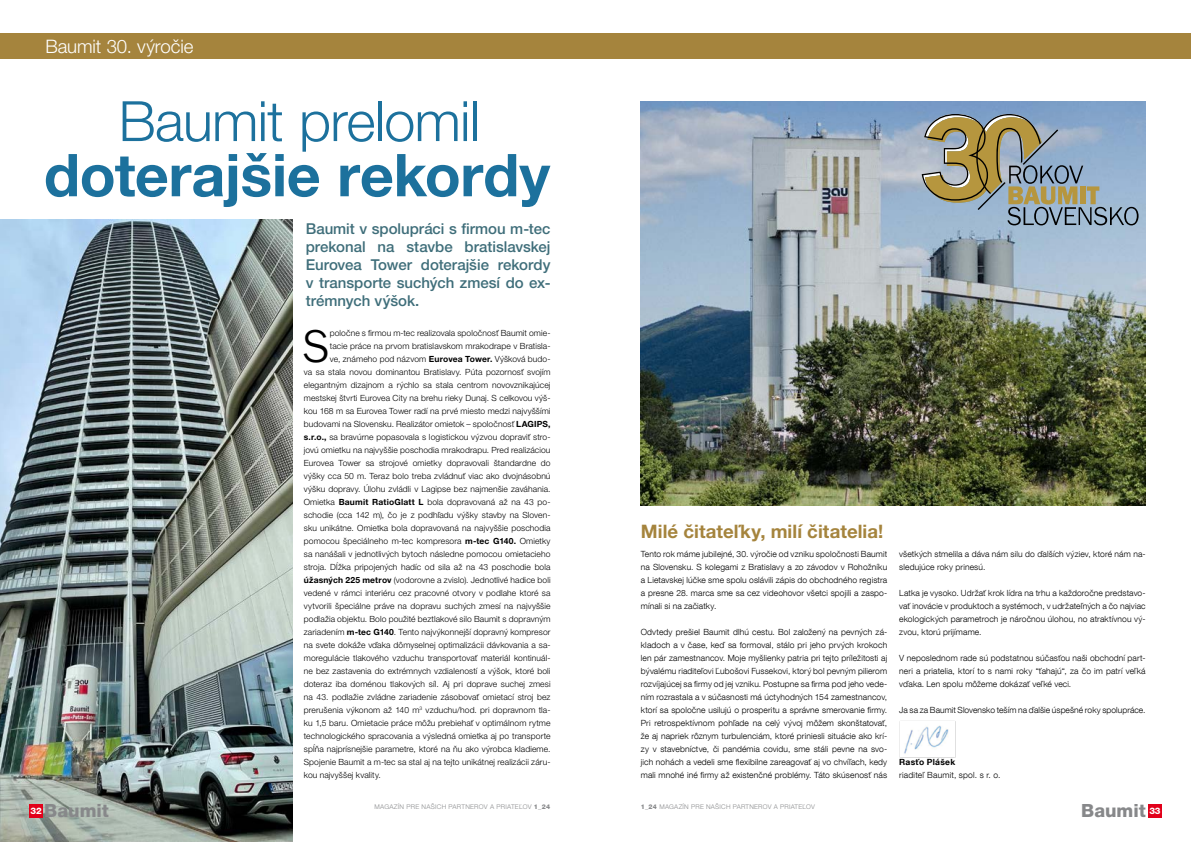
<style>
.page{position:relative;width:1191px;height:842px;background:#fff}
.page>*{position:absolute;margin:0;border:0;box-sizing:border-box;transform-origin:0 0}
.t1{font:700 59.1px "Helvetica Neue LTW1 G";letter-spacing:-.01em;color:#1c719d}
.t2{font:300 55.7px "Helvetica Neue LTW1 G";letter-spacing:-.015em;color:#1c719d}
.t3{font:300 47.5px "BM Franklin Gothic URW";color:#000}
.t4{font:700 18.6px "Helvetica Neue LTW1 G";letter-spacing:.005em;color:#a5843d}
.t5{font:300 18.6px "Helvetica Neue LTW1 G";letter-spacing:-.005em;color:#fff}
.t6{font:800 18.2px "Helvetica Neue LTW1 G";color:#87888a}
.t7{font:500 15px/18px "Helvetica Neue LTW1 G";color:#3f6e7a;text-align:justify}
.t8{font:300 8.5px "Helvetica Neue LTW1 G";letter-spacing:.01em;color:#000}
.t9{font:300 8.5px/13px "Helvetica Neue LT Com";letter-spacing:.015em;color:#000;text-align:justify}
.t10{font:700 8.5px "Helvetica Neue LT Com";letter-spacing:.03em;color:#000}
.t11{font:300 6.5px "Helvetica Neue LTW1 G";letter-spacing:.04em;color:#87888a}
.s1{font-weight:700}
.s2{font-weight:800}
</style>
<div class="page">
<img style="left:0;top:219px;width:292px;height:623px">
<div style="left:30px;top:804px;width:13px;height:13px;background:#e2001a"></div>
<div style="left:1148px;top:804px;width:13px;height:13px;background:#e2001a"></div>
<img style="left:641px;top:101px;width:504px;height:404px">
<svg style="left:921px;top:114px;width:217px;height:111px;background:#959f9e"></svg>
<img style="left:899px;top:721px;width:57px;height:37px">
<div style="left:0;top:33px;width:1191px;height:26px;background:#a5843d"></div>
<h3 class="t5" style="left:45px;top:35px;width:150px">Baumit 30. výročie</h3>
<h2 class="t2" style="left:119px;top:87px;width:362px">Baumit prelomil</h2>
<h1 class="t1" style="left:44px;top:139px;width:507px">doterajšie rekordy</h1>
<h3 class="t7" style="left:306px;top:220px;width:246px">Baumit v spolupráci s firmou m-tec prekonal na stavbe bratislavskej Eurovea Tower doterajšie rekordy v transporte suchých zmesí do ex&shy;trémnych výšok.</h3>
<h3 class="t3" style="left:303px;top:317px;width:28px">S</h3>
<p class="t8" style="left:330px;top:328px;width:222px">poločne s firmou m-tec realizovala spoločnosť Baumit omie-</p>
<p class="t8" style="left:330px;top:341px;width:222px">tacie práce na prvom bratislavskom mrakodrape v Bratisla-</p>
<p class="t8" style="left:330px;top:354px;width:222px">ve, známeho pod názvom <span class="s1">Eurovea Tower.</span> Výšková budo-</p>
<p class="t8" style="left:304px;top:367px;width:248px">va sa stala novou dominantou Bratislavy. Púta pozornosť svojím</p>
<p class="t8" style="left:304px;top:380px;width:248px">elegantným dizajnom a rýchlo sa stala centrom novovznikajúcej</p>
<p class="t8" style="left:304px;top:393px;width:248px">mestskej štvrti Eurovea City na brehu rieky Dunaj. S celkovou výš-</p>
<p class="t8" style="left:304px;top:406px;width:248px">kou 168 m sa Eurovea Tower radí na prvé miesto medzi najvyššími</p>
<p class="t8" style="left:304px;top:419px;width:248px">budovami na Slovensku. Realizátor omietok – spoločnosť <span class="s1">LAGIPS,</span></p>
<p class="t8" style="left:304px;top:432px;width:248px"><span class="s1">s.r.o.,</span> sa bravúrne popasovala s logistickou výzvou dopraviť stro-</p>
<p class="t8" style="left:304px;top:445px;width:248px">jovú omietku na najvyššie poschodia mrakodrapu. Pred realizáciou</p>
<p class="t8" style="left:304px;top:458px;width:248px">Eurovea Tower sa strojové omietky dopravovali štandardne do</p>
<p class="t8" style="left:304px;top:471px;width:248px">výšky cca 50 m. Teraz bolo treba zvládnuť viac ako dvojnásobnú</p>
<p class="t8" style="left:304px;top:484px;width:248px">výšku dopravy. Úlohu zvládli v Lagipse bez najmenšie zaváhania.</p>
<p class="t8" style="left:304px;top:497px;width:248px">Omietka <span class="s1">Baumit RatioGlatt L</span> bola dopravovaná až na 43 po-</p>
<p class="t8" style="left:304px;top:510px;width:248px">schodie (cca 142 m), čo je z podhľadu výšky stavby na Sloven-</p>
<p class="t8" style="left:304px;top:523px;width:248px">sku unikátne. Omietka bola dopravovaná na najvyššie poschodia</p>
<p class="t8" style="left:304px;top:536px;width:248px">pomocou špeciálneho m-tec kompresora <span class="s1">m-tec G140.</span> Omietky</p>
<p class="t8" style="left:304px;top:549px;width:248px">sa nanášali v jednotlivých bytoch následne pomocou omietacieho</p>
<p class="t8" style="left:304px;top:562px;width:248px">stroja. Dĺžka pripojených hadíc od sila až na 43 poschodie bola</p>
<p class="t8" style="left:304px;top:575px;width:248px"><span class="s1">úžasných 225 metrov</span> (vodorovne a zvislo). Jednotlivé hadice boli</p>
<p class="t8" style="left:304px;top:588px;width:248px">vedené v rámci interiéru cez pracovné otvory v podlahe ktoré sa</p>
<p class="t8" style="left:304px;top:601px;width:248px">vytvorili špeciálne práve na dopravu suchých zmesí na najvyššie</p>
<p class="t8" style="left:304px;top:614px;width:248px">podlažia objektu. Bolo použité beztlakové silo Baumit s dopravným</p>
<p class="t8" style="left:304px;top:627px;width:248px">zariadením <span class="s1">m-tec G140</span>. Tento najvýkonnejší dopravný kompresor</p>
<p class="t8" style="left:304px;top:640px;width:248px">na svete dokáže vďaka dômyselnej optimalizácii dávkovania a sa-</p>
<p class="t8" style="left:304px;top:653px;width:248px">moregulácie tlakového vzduchu transportovať materiál kontinuál-</p>
<p class="t8" style="left:304px;top:666px;width:248px">ne bez zastavenia do extrémnych vzdialeností a výšok, ktoré boli</p>
<p class="t8" style="left:304px;top:679px;width:248px">doteraz iba doménou tlakových síl. Aj pri doprave suchej zmesi</p>
<p class="t8" style="left:304px;top:692px;width:248px">na 43. podlažie zvládne zariadenie zásobovať omietací stroj bez</p>
<p class="t8" style="left:304px;top:705px;width:248px">prerušenia výkonom až 140 m<sup>3</sup> vzduchu/hod. pri dopravnom tla-</p>
<p class="t8" style="left:304px;top:718px;width:248px">ku 1,5 baru. Omietacie práce môžu prebiehať v optimálnom rytme</p>
<p class="t8" style="left:304px;top:731px;width:248px">technologického spracovania a výsledná omietka aj po transporte</p>
<p class="t8" style="left:304px;top:744px;width:248px">spĺňa najprísnejšie parametre, ktoré na ňu ako výrobca kladieme.</p>
<p class="t8" style="left:304px;top:757px;width:248px">Spojenie Baumit a m-tec sa stal aj na tejto unikátnej realizácii záru-</p>
<p class="t8" style="left:304px;top:770px;width:79px">kou najvyššej kvality.</p>
<h3 class="t4" style="left:641px;top:520px;width:244px">Milé čitateľky, milí čitatelia!</h3>
<p class="t9" style="left:641px;top:547px;width:248px">Tento rok máme jubilejné, 30. výročie od vzniku spoločnosti Baumit na Slovensku. S kolegami z Bratislavy a zo závodov v Rohožníku a Lietavskej lúčke sme spolu oslávili zápis do obchodného registra a presne 28. marca sme sa cez videohovor všetci spojili a zaspo&shy;mínali si na začiatky.</p>
<p class="t9" style="left:641px;top:625px;width:248px">Odvtedy prešiel Baumit dlhú cestu. Bol založený na pevných zá&shy;kladoch a v čase, keď sa formoval, stálo pri jeho prvých krokoch len pár zamestnancov. Moje myšlienky patria pri tejto príležitosti aj bývalému riaditeľovi Ľubošovi Fussekovi, ktorý bol pevným pilierom rozvíjajúcej sa firmy od jej vzniku. Postupne sa firma pod jeho vede&shy;ním rozrastala a v súčasnosti má úctyhodných 154 zamestnancov, ktorí sa spoločne usilujú o prosperitu a správne smerovanie firmy.<br>Pri retrospektívnom pohľade na celý vývoj môžem skonštatovať, že aj napriek rôznym turbulenciám, ktoré priniesli situácie ako krí&shy;zy v stavebníctve, či pandémia covidu, sme stáli pevne na svo&shy;jich nohách a vedeli sme flexibilne zareagovať aj vo chvíľach, kedy mali mnohé iné firmy až existenčné problémy. Táto skúsenosť nás</p>
<p class="t9" style="left:899px;top:547px;width:248px">všetkých stmelila a dáva nám silu do ďalších výziev, ktoré nám na&shy;sledujúce roky prinesú.</p>
<p class="t9" style="left:899px;top:586px;width:248px">Latka je vysoko. Udržať krok lídra na trhu a každoročne predstavo&shy;vať inovácie v produktoch a systémoch, v udržateľných a čo najviac ekologických parametroch je náročnou úlohou, no atraktívnou vý&shy;zvou, ktorú prijímame.</p>
<p class="t9" style="left:899px;top:651px;width:248px">V neposlednom rade sú podstatnou súčasťou naši obchodní part&shy;neri a priatelia, ktorí to s nami roky “ťahajú“, za čo im patrí veľká vďaka. Len spolu môžeme dokázať veľké veci.</p>
<p class="t9" style="left:899px;top:703px;width:248px">Ja sa za Baumit Slovensko teším na ďalšie úspešné roky spolupráce.</p>
<p class="t10" style="left:899px;top:757px;width:57px">Rasťo Plášek</p>
<p class="t9" style="left:899px;top:768px;width:103px">riaditeľ Baumit, spol. s r. o.</p>
<p class="t11" style="left:374px;top:802px;width:177px">MAGAZÍN PRE NAŠICH PARTNEROV A PRIATEĽOV <span class="s2">1_24</span></p>
<p class="t11" style="left:641px;top:802px;width:176px"><span class="s2">1_24</span> MAGAZÍN PRE NAŠICH PARTNEROV A PRIATEĽOV</p>
<h3 class="t6" style="left:31px;top:800px;width:80px"><sup>32</sup> Baumit</h3>
<h3 class="t6" style="left:1081px;top:800px;width:81px">Baumit <sup>33</sup></h3>
</div>
